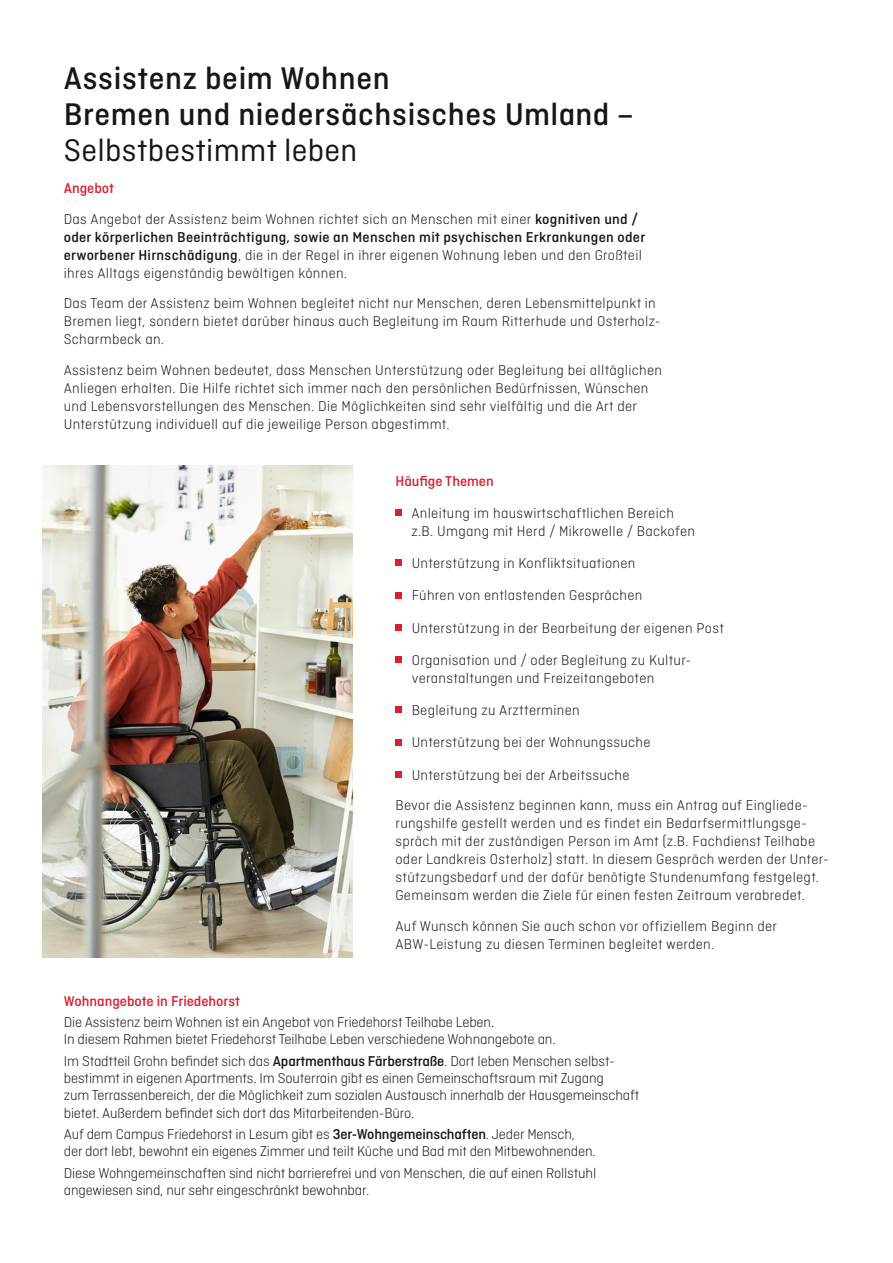
<style>
.page{position:relative;width:893px;height:1263px;background:#fff}
.page>*{position:absolute;margin:0;border:0;box-sizing:border-box;transform-origin:0 0}
.t1{font:500 33px/36px "Ciutadella";letter-spacing:.02em;color:#151616}
.t2{font:33px "Ciutadella";letter-spacing:.01em;color:#151616}
.t3{font:300 15px/18px "Ciutadella";letter-spacing:.02em;color:#151616}
.t4{font:300 15px/17.2px "Ciutadella";letter-spacing:-.01em;color:#151616}
.t5{font:500 15px/18px "Ciutadella";letter-spacing:.02em;color:#151616}
.t6{font:500 15px "Ciutadella";color:#dc1e2f}
.s1{font-weight:500;color:#dc1e2f}
.s2{font-weight:500}
.s3{font-weight:300}
</style>
<div class="page">
<img style="left:43px;top:465px;width:310px;height:493px">
<div style="left:395px;top:509px;width:7px;height:7px;background:#dc1e2f"></div>
<div style="left:395px;top:560px;width:7px;height:6px;background:#dc1e2f"></div>
<div style="left:395px;top:592px;width:7px;height:6px;background:#dc1e2f"></div>
<div style="left:395px;top:624px;width:7px;height:6px;background:#dc1e2f"></div>
<div style="left:395px;top:656px;width:7px;height:7px;background:#dc1e2f"></div>
<div style="left:395px;top:707px;width:7px;height:6px;background:#dc1e2f"></div>
<div style="left:395px;top:739px;width:7px;height:6px;background:#dc1e2f"></div>
<div style="left:395px;top:771px;width:7px;height:6px;background:#dc1e2f"></div>
<h1 class="t1" style="left:64px;top:60px;width:572px">Assistenz beim Wohnen<br>Bremen und niedersächsisches Umland –</h1>
<h1 class="t2" style="left:64px;top:132px;width:295px">Selbstbestimmt leben</h1>
<p class="t3" style="left:64px;top:172px;width:576px;line-height:30.8px"><span class="s1">Angebot<br></span>Das Angebot der Assistenz beim Wohnen richtet sich an Menschen mit einer <span class="s2">kognitiven und /</span></p>
<p class="t5" style="left:64px;top:228px;width:583px">oder körperlichen Beeinträchtigung, sowie an Menschen mit psychischen Erkrankungen oder erworbener Hirnschädigung<span class="s3">, die in der Regel in ihrer eigenen Wohnung leben und den Großteil ihres Alltags eigenständig bewältigen können.</span></p>
<p class="t3" style="left:64px;top:294px;width:598px">Das Team der Assistenz beim Wohnen begleitet nicht nur Menschen, deren Lebensmittelpunkt in<br>Bremen liegt, sondern bietet darüber hinaus auch Begleitung im Raum Ritterhude und Osterholz-<br>Scharmbeck an.</p>
<p class="t3" style="left:64px;top:361px;width:600px">Assistenz beim Wohnen bedeutet, dass Menschen Unterstützung oder Begleitung bei alltäglichen Anliegen erhalten. Die Hilfe richtet sich immer nach den persönlichen Bedürfnissen, Wünschen und Lebensvorstellungen des Menschen. Die Möglichkeiten sind sehr vielfältig und die Art der Unterstützung individuell auf die jeweilige Person abgestimmt.</p>
<p class="t6" style="left:395px;top:472px;width:100px">Häufige Themen</p>
<p class="t3" style="left:411px;top:504px;width:285px">Anleitung im hauswirtschaftlichen Bereich z.B. Umgang mit Herd / Mikrowelle / Backofen</p>
<p class="t3" style="left:412px;top:547px;width:314px;line-height:32.2px">Unterstützung in Konfliktsituationen<br>Führen von entlastenden Gesprächen Unterstützung in der Bearbeitung der eigenen Post Organisation und / oder Begleitung zu Kultur-</p>
<p class="t3" style="left:412px;top:662px;width:244px;line-height:32.2px">veranstaltungen und Freizeitangeboten Begleitung zu Arztterminen Unterstützung bei der Wohnungssuche Unterstützung bei der Arbeitssuche</p>
<p class="t3" style="left:395px;top:796px;width:435px">Bevor die Assistenz beginnen kann, muss ein Antrag auf Eingliede&shy;rungshilfe gestellt werden und es findet ein Bedarfsermittlungsge&shy;spräch mit der zuständigen Person im Amt (z.B. Fachdienst Teilhabe oder Landkreis Osterholz) statt. In diesem Gespräch werden der Unter&shy;stützungsbedarf und der dafür benötigte Stundenumfang festgelegt.<br>Gemeinsam werden die Ziele für einen festen Zeitraum verabredet.</p>
<p class="t3" style="left:395px;top:917px;width:383px">Auf Wunsch können Sie auch schon vor offiziellem Beginn der<br>ABW-Leistung zu diesen Terminen begleitet werden.</p>
<p class="t6" style="left:64px;top:992px;width:178px">Wohnangebote in Friedehorst</p>
<p class="t4" style="left:64px;top:1013px;width:493px">Die Assistenz beim Wohnen ist ein Angebot von Friedehorst Teilhabe Leben.<br>In diesem Rahmen bietet Friedehorst Teilhabe Leben verschiedene Wohnangebote an.</p>
<p class="t4" style="left:64px;top:1052px;width:577px">Im Stadtteil Grohn befindet sich das <span class="s2">Apartmenthaus Färberstraße</span>. Dort leben Menschen selbst&shy;bestimmt in eigenen Apartments. Im Souterrain gibt es einen Gemeinschaftsraum mit Zugang<br>zum Terrassenbereich, der die Möglichkeit zum sozialen Austausch innerhalb der Hausgemeinschaft bietet. Außerdem befindet sich dort das Mitarbeitenden-Büro.</p>
<p class="t4" style="left:64px;top:1125px;width:533px">Auf dem Campus Friedehorst in Lesum gibt es <span class="s2">3er-Wohngemeinschaften</span>. Jeder Mensch, der dort lebt, bewohnt ein eigenes Zimmer und teilt Küche und Bad mit den Mitbewohnenden.</p>
<p class="t4" style="left:64px;top:1164px;width:534px">Diese Wohngemeinschaften sind nicht barrierefrei und von Menschen, die auf einen Rollstuhl angewiesen sind, nur sehr eingeschränkt bewohnbar.</p>
</div>
